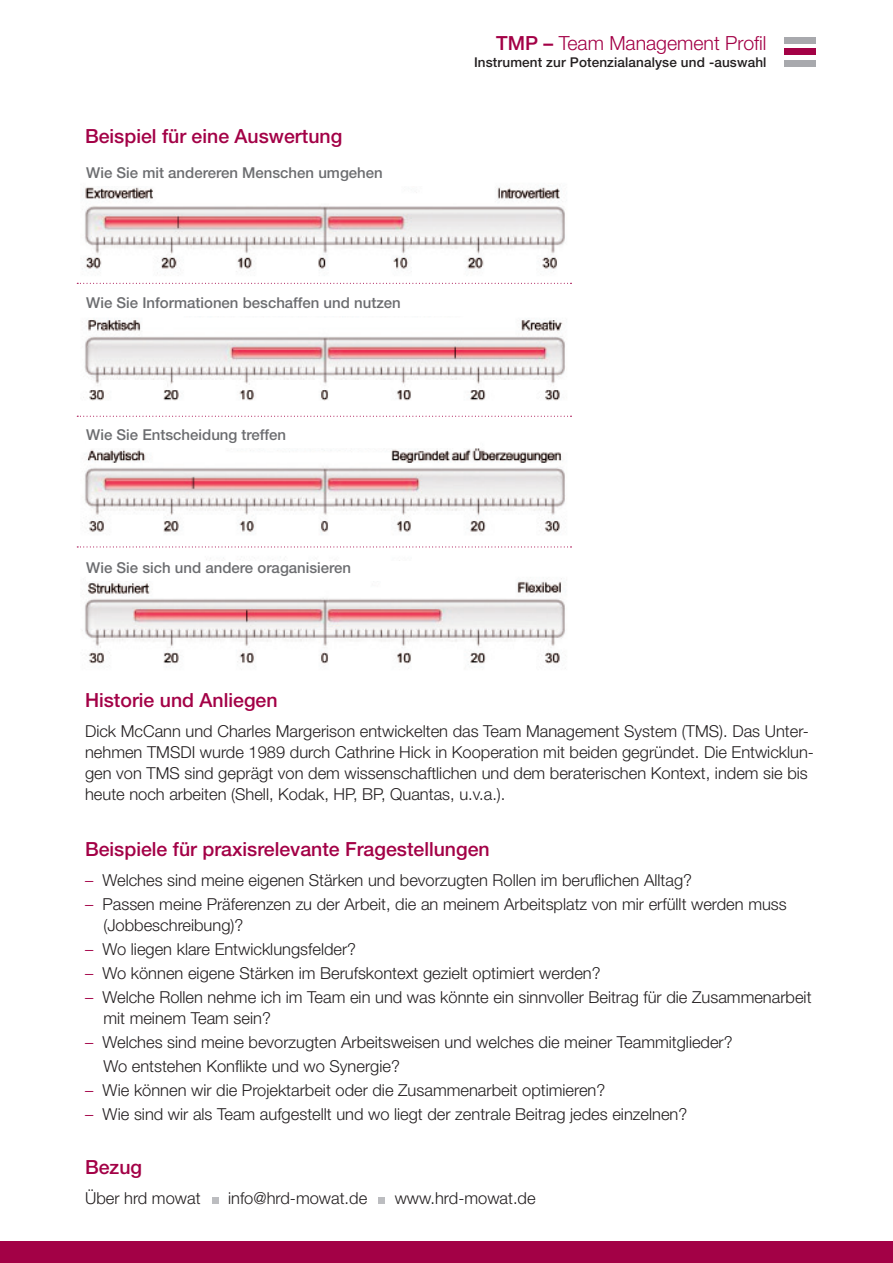
<style>
.page{position:relative;width:893px;height:1263px;background:#fff}
.page>*{position:absolute;margin:0;border:0;box-sizing:border-box;transform-origin:0 0}
.t1{font:500 19.5px "Helvetica Neue";color:#a30146}
.t2{font:300 19.5px "Helvetica Neue";color:#a30146}
.t3{font:300 16.5px/21px "Helvetica Neue";color:#231f20}
.t4{font:500 15px "Helvetica Neue";color:#6c6d70}
.t5{font:500 13.5px "Helvetica Neue";letter-spacing:.01em;color:#231f20}
.s1{font-weight:500}
.s2{color:#a30146}
</style>
<div class="page">
<div style="left:0;top:1242px;width:892px;height:21px;background:#a30146"></div>
<div style="left:784px;top:48px;width:31px;height:7px;background:#a30146"></div>
<div style="left:784px;top:37px;width:31px;height:7px;background:#a8a9ad"></div>
<div style="left:784px;top:60px;width:31px;height:7px;background:#a8a9ad"></div>
<img style="left:76px;top:187px;width:496px;height:482px">
<svg style="left:77px;top:283px;width:494px;height:1px"></svg>
<div style="left:86px;top:297px;width:394px;height:19px;background:#fff"></div>
<div style="left:86px;top:428px;width:394px;height:20px;background:#fff"></div>
<div style="left:86px;top:561px;width:394px;height:20px;background:#fff"></div>
<svg style="left:77px;top:416px;width:494px;height:1px"></svg>
<svg style="left:77px;top:546px;width:494px;height:1px"></svg>
<svg style="left:213px;top:1197px;width:6px;height:6px"></svg>
<div style="left:378px;top:1197px;width:7px;height:6px;background:#bcbdc0"></div>
<p class="t1" style="left:85px;top:124px;width:259px">Beispiel für eine Auswertung</p>
<p class="t4" style="left:86px;top:163px;width:298px">Wie Sie mit andereren Menschen umgehen</p>
<p class="t4" style="left:86px;top:294px;width:316px">Wie Sie Informationen beschaffen und nutzen</p>
<p class="t4" style="left:86px;top:426px;width:201px">Wie Sie Entscheidung treffen</p>
<p class="t4" style="left:86px;top:559px;width:266px">Wie Sie sich und andere oraganisieren</p>
<p class="t2" style="left:496px;top:32px;width:272px"><span class="s1">TMP –</span> Team Management Profil</p>
<p class="t5" style="left:474px;top:54px;width:294px">Instrument zur Potenzialanalyse und -auswahl</p>
<p class="t1" style="left:85px;top:689px;width:194px">Historie und Anliegen</p>
<p class="t3" style="left:85px;top:720px;width:730px">Dick McCann und Charles Margerison entwickelten das Team Management System (TMS). Das Unter&shy;nehmen TMSDI wurde 1989 durch Cathrine Hick in Kooperation mit beiden gegründet. Die Entwicklun&shy;gen von TMS sind geprägt von dem wissenschaftlichen und dem beraterischen Kontext, indem sie bis heute noch arbeiten (Shell, Kodak, HP, BP, Quantas, u.v.a.).</p>
<p class="t1" style="left:85px;top:837px;width:406px">Beispiele für praxisrelevante Fragestellungen</p>
<p class="t3" style="left:85px;top:869px;width:608px"><span class="s2">–</span> Welches sind meine eigenen Stärken und bevorzugten Rollen im beruflichen Alltag?</p>
<p class="t3" style="left:103px;top:893px;width:685px;text-indent:-18px"><span class="s2">–</span> Passen meine Präferenzen zu der Arbeit, die an meinem Arbeitsplatz von mir erfüllt werden muss (Jobbeschreibung)?</p>
<p class="t3" style="left:85px;top:938px;width:273px"><span class="s2">–</span> Wo liegen klare Entwicklungsfelder?</p>
<p class="t3" style="left:85px;top:962px;width:517px"><span class="s2">–</span> Wo können eigene Stärken im Berufskontext gezielt optimiert werden?</p>
<p class="t3" style="left:103px;top:986px;width:710px;text-indent:-18px"><span class="s2">–</span> Welche Rollen nehme ich im Team ein und was könnte ein sinnvoller Beitrag für die Zusammenarbeit mit meinem Team sein?</p>
<p class="t3" style="left:103px;top:1030px;width:631px;line-height:24px;text-indent:-18px"><span class="s2">–</span> Welches sind meine bevorzugten Arbeitsweisen und welches die meiner Teammitglieder?<br>Wo entstehen Konflikte und wo Synergie?</p>
<p class="t3" style="left:85px;top:1079px;width:522px"><span class="s2">–</span> Wie können wir die Projektarbeit oder die Zusammenarbeit optimieren?</p>
<p class="t3" style="left:85px;top:1103px;width:604px"><span class="s2">–</span> Wie sind wir als Team aufgestellt und wo liegt der zentrale Beitrag jedes einzelnen?</p>
<p class="t1" style="left:85px;top:1155px;width:59px">Bezug</p>
<p class="t3" style="left:85px;top:1187px;width:117px">Über hrd mowat</p>
<p class="t3" style="left:228px;top:1187px;width:141px">info@hrd-mowat.de</p>
<p class="t3" style="left:395px;top:1187px;width:142px">www.hrd-mowat.de</p>
</div>
